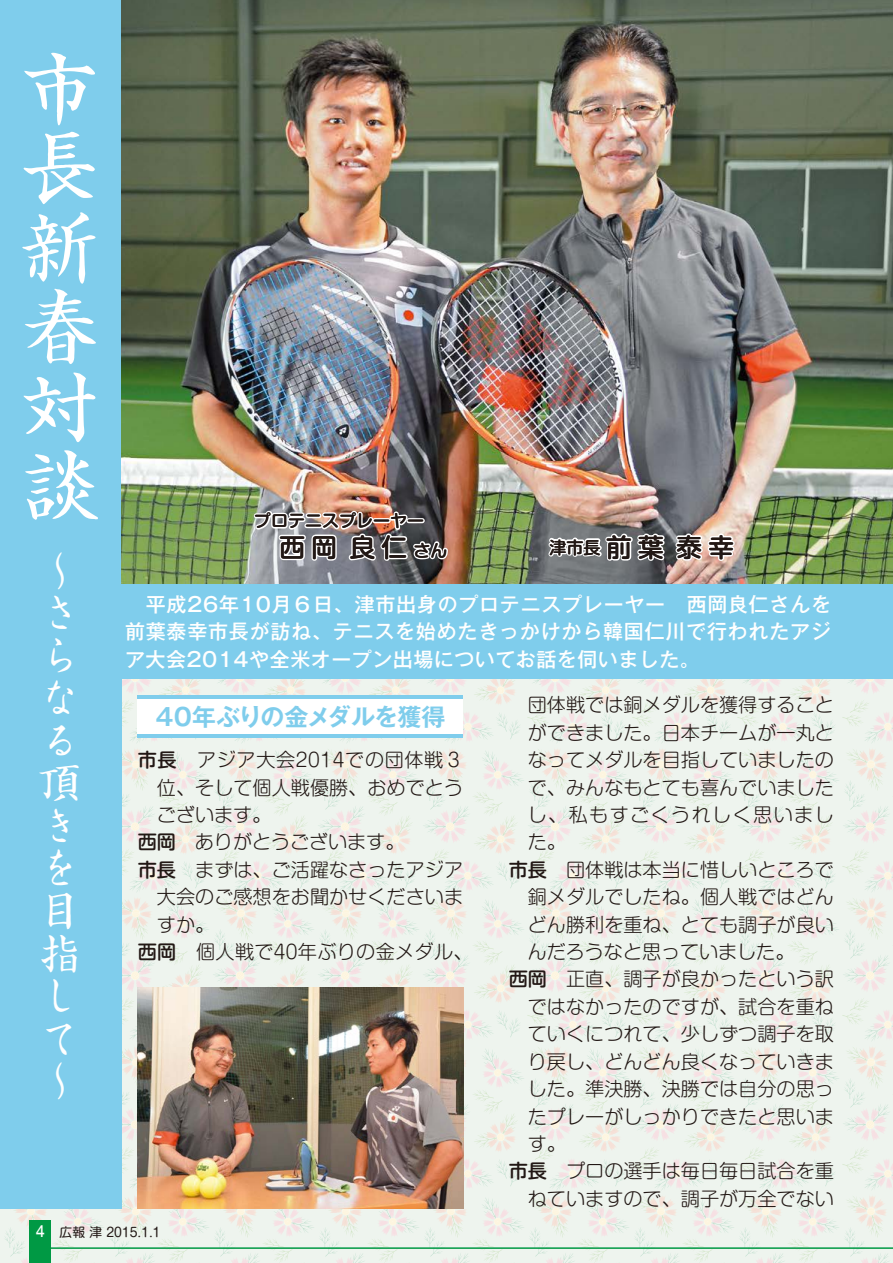
<style>
.page{position:relative;width:893px;height:1263px;background:#fff}
.page>*{position:absolute;margin:0;border:0;box-sizing:border-box;transform-origin:0 0}
.t1{font:79.5px/79.5px "Sei Kai CB1 Std";color:#fff;text-align:justify}
.t2{font:42.45px/42.5px "Sei Kai CB1 Std";color:#fff}
.t3{font:500 25.5px "Shin M Go Pro";letter-spacing:.25em;color:#221815}
.t4{font:700 24px "Gothic MB101 Pr 5 De";letter-spacing:-.02em;color:#7fcdec}
.t5{font:500 19.95px/27.6px "Gothic MB101 Pr 5";letter-spacing:.025em;color:#fff;text-align:justify}
.t6{font:300 19.2px "Shin M Go Pro";color:#221815}
.t7{font:300 19.2px "Shin M Go Pro";letter-spacing:.035em;color:#221815}
.t8{font:300 19.2px "Shin M Go Pro";letter-spacing:.07em;color:#221815}
.t9{font:500 16.95px "Shin M Go Pro";color:#221815}
.t10{font:12.75px "Shin M Go Pro";color:#221815}
.s1{font-size:16.95px}
.s2{font-weight:500}
.s3{font-family:"Gothic MB101 Pr 5";font-weight:500;font-size:14.85px;color:#fff}
</style>
<div class="page">
<svg style="left:0;top:678px;width:893px;height:585px;background:#edf0ea"></svg>
<div style="left:30px;top:1220px;width:21px;height:43px;background:#094"></div>
<hr style="left:40px;top:1247px;width:853px;height:2px;background:#094">
<div style="left:121px;top:583px;width:772px;height:95px;background:#7fcdec"></div>
<div style="left:0;top:0;width:121px;height:1208px;background:#7fcdec"></div>
<img style="left:121px;top:0;width:772px;height:583px">
<img style="left:138px;top:987px;width:325px;height:221px">
<svg style="left:547px;top:531px;width:119px;height:32px"></svg>
<svg style="left:673px;top:532px;width:63px;height:30px"></svg>
<img style="left:252px;top:452px;width:197px;height:132px">
<div style="left:138px;top:695px;width:325px;height:5px;background:#7fcdec"></div>
<hr style="left:138px;top:734px;width:325px;height:4px;background:#7fcdec">
<div style="left:138px;top:700px;width:325px;height:34px;background:#fff"></div>
<h1 class="t1" style="left:20px;top:40px;width:79px">市長新春対談</h1>
<h2 class="t2" style="left:39px;top:545px;width:42px">〜さらなる頂きを目指して〜</h2>
<p class="t9" style="left:254px;top:507px;width:172px">プロテニスプレーヤー</p>
<h3 class="t3" style="left:279px;top:527px;width:169px">西岡良仁<span class="s1">さん</span></h3>
<h3 class="t3" style="left:550px;top:527px;width:186px"><span class="s1">津市長</span> 前葉泰幸</h3>
<p class="t5" style="left:125px;top:589px;width:708px">　平成26年10月６日、津市出身のプロテニスプレーヤー　西岡良仁さんを前葉泰幸市長が訪ね、テニスを始めたきっかけから韓国仁川で行われたアジア大会2014や全米オープン出場についてお話を伺いました。</p>
<p class="t4" style="left:156px;top:697px;width:291px">40年ぶりの金メダルを獲得</p>
<p class="t7" style="left:138px;top:744px;width:327px"><span class="s2">市長</span>　アジア大会2014での団体戦３</p>
<p class="t6" style="left:157px;top:772px;width:308px">位、そして個人戦優勝、おめでとう</p>
<p class="t6" style="left:157px;top:799px;width:116px">ございます。</p>
<p class="t6" style="left:138px;top:827px;width:268px"><span class="s2">西岡</span>　ありがとうございます。</p>
<p class="t6" style="left:138px;top:854px;width:327px"><span class="s2">市長</span>　まずは、ご活躍なさったアジア</p>
<p class="t6" style="left:157px;top:881px;width:308px">大会のご感想をお聞かせくださいま</p>
<p class="t6" style="left:157px;top:909px;width:59px">すか。</p>
<p class="t6" style="left:138px;top:936px;width:336px"><span class="s2">西岡</span>　個人戦で40年ぶりの金メダル、</p>
<p class="t6" style="left:528px;top:689px;width:308px">団体戦では銅メダルを獲得すること</p>
<p class="t6" style="left:528px;top:717px;width:308px">ができました。日本チームが一丸と</p>
<p class="t6" style="left:528px;top:744px;width:308px">なってメダルを目指していましたの</p>
<p class="t6" style="left:528px;top:772px;width:308px">で、みんなもとても喜んでいました</p>
<p class="t8" style="left:528px;top:799px;width:308px">し、私もすごくうれしく思いまし</p>
<p class="t6" style="left:528px;top:827px;width:40px">た。</p>
<p class="t6" style="left:509px;top:854px;width:327px"><span class="s2">市長</span>　団体戦は本当に惜しいところで</p>
<p class="t6" style="left:528px;top:881px;width:308px">銅メダルでしたね。個人戦ではどん</p>
<p class="t6" style="left:528px;top:909px;width:308px">どん勝利を重ね、とても調子が良い</p>
<p class="t6" style="left:528px;top:936px;width:268px">んだろうなと思っていました。</p>
<p class="t6" style="left:509px;top:964px;width:327px"><span class="s2">西岡</span>　正直、調子が良かったという訳</p>
<p class="t6" style="left:528px;top:991px;width:308px">ではなかったのですが、試合を重ね</p>
<p class="t6" style="left:528px;top:1018px;width:308px">ていくにつれて、少しずつ調子を取</p>
<p class="t6" style="left:528px;top:1046px;width:308px">り戻し、どんどん良くなっていきま</p>
<p class="t6" style="left:528px;top:1073px;width:308px">した。準決勝、決勝では自分の思っ</p>
<p class="t6" style="left:528px;top:1101px;width:308px">たプレーがしっかりできたと思いま</p>
<p class="t6" style="left:528px;top:1128px;width:40px">す。</p>
<p class="t6" style="left:509px;top:1156px;width:327px"><span class="s2">市長</span>　プロの選手は毎日毎日試合を重</p>
<p class="t6" style="left:528px;top:1183px;width:308px">ねていますので、調子が万全でない</p>
<p class="t10" style="left:36px;top:1222px;width:126px"><span class="s3">4</span> 広報 津 2015.1.1</p>
</div>
